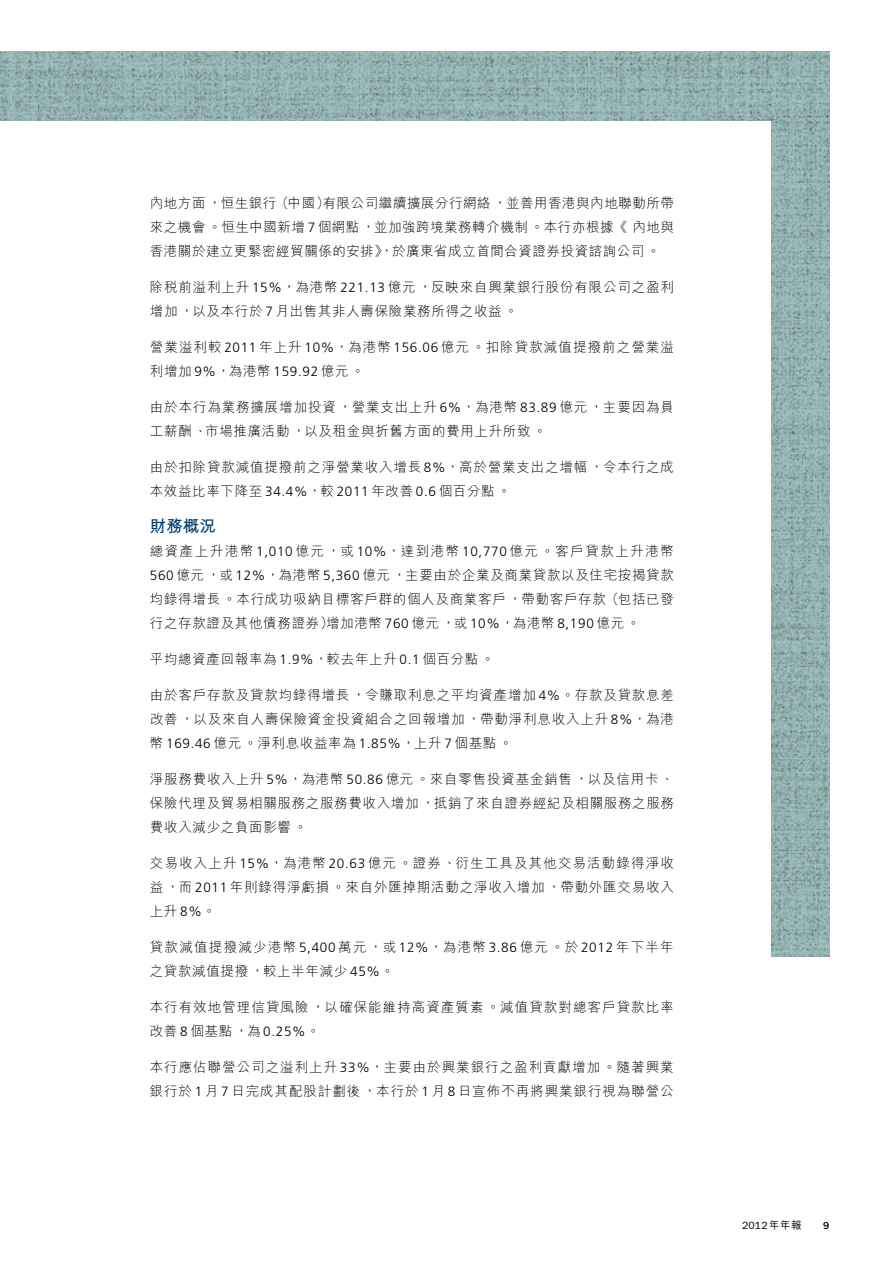
<style>
.page{position:relative;width:893px;height:1263px;background:#fff}
.page>*{position:absolute;margin:0;border:0;box-sizing:border-box;transform-origin:0 0}
.t1{font:700 16.5px "M Hei HK";color:#003e6e}
.t2{font:300 13.5px/24px "M Hei HK";letter-spacing:.06em;color:#000;text-align:justify}
.t3{font:300 13.5px/24px "M Hei HK";letter-spacing:.08em;color:#000}
.t4{font:300 13.5px/24px "M Hei HK";letter-spacing:.095em;color:#000}
.t5{font:10.5px "ITC Franklin Gothic Std";color:#000}
.t6{font:500 10.5px "ITC Franklin Gothic Std";color:#000}
.s1{font-family:"Frutiger LT Std"}
.s2{font-family:"M Hei HK";font-weight:500}
</style>
<div class="page">
<img style="left:0;top:51px;width:829px;height:906px">
<div style="left:0;top:121px;width:771px;height:1048px;background:#fff"></div>
<p class="t2" style="left:150px;top:191px;width:526px">內地方面，恒生銀行（中國）有限公司繼續擴展分行網絡，並善用香港與內地聯動所帶來之機會。恒生中國新增 <span class="s1">7</span> 個網點，並加強跨境業務轉介機制。本行亦根據《內地與香港關於建立更緊密經貿關係的安排》，於廣東省成立首間合資證券投資諮詢公司。</p>
<p class="t2" style="left:150px;top:275px;width:526px">除稅前溢利上升 <span class="s1">15%</span>，為港幣 <span class="s1">221.13</span> 億元，反映來自興業銀行股份有限公司之盈利增加，以及本行於 <span class="s1">7</span> 月出售其非人壽保險業務所得之收益。</p>
<p class="t3" style="left:150px;top:335px;width:526px">營業溢利較 <span class="s1">2011</span> 年上升 <span class="s1">10%</span>，為港幣 <span class="s1">156.06</span> 億元。扣除貸款減值提撥前之營業溢利增加 <span class="s1">9%</span>，為港幣 <span class="s1">159.92</span> 億元。</p>
<p class="t2" style="left:150px;top:395px;width:526px">由於本行為業務擴展增加投資，營業支出上升 <span class="s1">6%</span>，為港幣 <span class="s1">83.89</span> 億元，主要因為員工薪酬、市場推廣活動，以及租金與折舊方面的費用上升所致。</p>
<p class="t2" style="left:150px;top:455px;width:526px">由於扣除貸款減值提撥前之淨營業收入增長 <span class="s1">8%</span>，高於營業支出之增幅，令本行之成本效益比率下降至 <span class="s1">34.4%</span>，較 <span class="s1">2011</span> 年改善 <span class="s1">0.6</span> 個百分點。</p>
<p class="t1" style="left:150px;top:514px;width:67px">財務概況</p>
<p class="t2" style="left:150px;top:539px;width:526px">總資產上升港幣<span class="s1">1,010</span>億元，或<span class="s1">10%</span>，達到港幣<span class="s1">10,770</span>億元。客戶貸款上升港幣<span class="s1">560</span> 億元，或 <span class="s1">12%</span>，為港幣 <span class="s1">5,360</span> 億元，主要由於企業及商業貸款以及住宅按揭貸款均錄得增長。本行成功吸納目標客戶群的個人及商業客戶，帶動客戶存款（包括已發行之存款證及其他債務證券）增加港幣 <span class="s1">760</span> 億元，或 <span class="s1">10%</span>，為港幣 <span class="s1">8,190</span> 億元。</p>
<p class="t2" style="left:150px;top:647px;width:346px">平均總資產回報率為 <span class="s1">1.9%</span>，較去年上升 <span class="s1">0.1</span> 個百分點。</p>
<p class="t2" style="left:150px;top:683px;width:526px">由於客戶存款及貸款均錄得增長，令賺取利息之平均資產增加 <span class="s1">4%</span>。存款及貸款息差改善，以及來自人壽保險資金投資組合之回報增加，帶動淨利息收入上升 <span class="s1">8%</span>，為港幣 <span class="s1">169.46</span> 億元。淨利息收益率為 <span class="s1">1.85%</span>，上升 <span class="s1">7</span> 個基點。</p>
<p class="t2" style="left:150px;top:767px;width:526px">淨服務費收入上升 <span class="s1">5%</span>，為港幣 <span class="s1">50.86</span> 億元。來自零售投資基金銷售，以及信用卡、保險代理及貿易相關服務之服務費收入增加，抵銷了來自證券經紀及相關服務之服務費收入減少之負面影響。</p>
<p class="t2" style="left:150px;top:851px;width:526px">交易收入上升 <span class="s1">15%</span>，為港幣 <span class="s1">20.63</span> 億元。證券、衍生工具及其他交易活動錄得淨收益，而 <span class="s1">2011</span> 年則錄得淨虧損。來自外匯掉期活動之淨收入增加，帶動外匯交易收入上升 <span class="s1">8%</span>。</p>
<p class="t4" style="left:150px;top:935px;width:526px">貸款減值提撥減少港幣<span class="s1">5,400</span>萬元，或<span class="s1">12%</span>，為港幣<span class="s1">3.86</span>億元。於<span class="s1">2012</span>年下半年之貸款減值提撥，較上半年減少 <span class="s1">45%</span>。</p>
<p class="t3" style="left:150px;top:995px;width:526px">本行有效地管理信貸風險，以確保能維持高資產質素。減值貸款對總客戶貸款比率改善 <span class="s1">8</span> 個基點，為 <span class="s1">0.25%</span>。</p>
<p class="t2" style="left:150px;top:1055px;width:526px">本行應佔聯營公司之溢利上升 <span class="s1">33%</span>，主要由於興業銀行之盈利貢獻增加。隨著興業銀行於 <span class="s1">1</span> 月 <span class="s1">7</span> 日完成其配股計劃後，本行於 <span class="s1">1</span> 月 <span class="s1">8</span> 日宣佈不再將興業銀行視為聯營公</p>
<p class="t5" style="left:742px;top:1219px;width:61px">2012<span class="s2">年年報</span></p>
<p class="t6" style="left:823px;top:1219px;width:8px">9</p>
</div>
